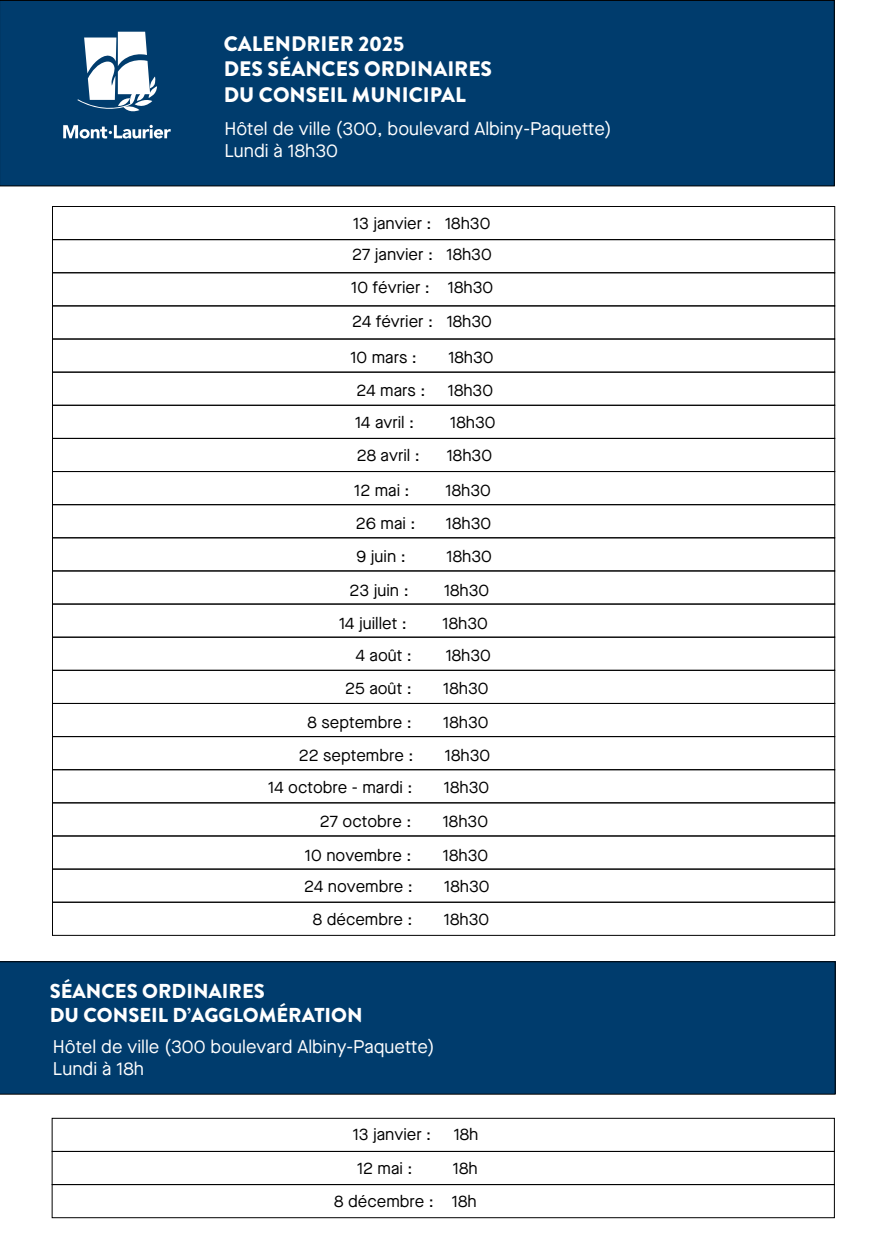
<style>
.page{position:relative;width:882px;height:1260px;background:#fff}
.page>*{position:absolute;margin:0;border:0;box-sizing:border-box;transform-origin:0 0}
.t1{font:900 21px/25.2px "Brandon Grotesque";color:#fff}
.t2{font:900 20.12px/24.2px "Brandon Grotesque";color:#fff}
.t3{font:18.38px/22.1px "Maison Neue";color:#fff}
.t4{font:16.62px/31.4px "Maison Neue";color:#000}
</style>
<div class="page">
<div style="left:0;top:0;width:835px;height:186px;background:#003c6d"></div>
<svg style="left:77px;top:32px;width:80px;height:82px"></svg>
<svg style="left:63px;top:125px;width:108px;height:14px"></svg>
<div style="left:52px;top:206px;width:783px;height:34px;border:1px solid #020202"></div>
<div style="left:52px;top:240px;width:783px;height:33px;border:1px solid #020202"></div>
<div style="left:52px;top:273px;width:783px;height:33px;border:1px solid #020202"></div>
<div style="left:52px;top:339px;width:783px;height:33px;border:1px solid #020202"></div>
<div style="left:52px;top:372px;width:783px;height:33px;border:1px solid #020202"></div>
<div style="left:52px;top:405px;width:783px;height:34px;border:1px solid #020202"></div>
<div style="left:52px;top:438px;width:783px;height:34px;border:1px solid #020202"></div>
<div style="left:52px;top:471px;width:783px;height:34px;border:1px solid #020202"></div>
<div style="left:52px;top:505px;width:783px;height:33px;border:1px solid #020202"></div>
<div style="left:52px;top:538px;width:783px;height:33px;border:1px solid #020202"></div>
<div style="left:52px;top:604px;width:783px;height:33px;border:1px solid #020202"></div>
<div style="left:52px;top:637px;width:783px;height:33px;border:1px solid #020202"></div>
<div style="left:52px;top:670px;width:783px;height:34px;border:1px solid #020202"></div>
<div style="left:52px;top:703px;width:783px;height:34px;border:1px solid #020202"></div>
<div style="left:52px;top:736px;width:783px;height:34px;border:1px solid #020202"></div>
<div style="left:52px;top:770px;width:783px;height:33px;border:1px solid #020202"></div>
<div style="left:52px;top:803px;width:783px;height:33px;border:1px solid #020202"></div>
<div style="left:52px;top:869px;width:783px;height:33px;border:1px solid #020202"></div>
<div style="left:52px;top:902px;width:783px;height:33px;border:1px solid #020202"></div>
<div style="left:0;top:961px;width:836px;height:134px;background:#003c6d"></div>
<div style="left:52px;top:1118px;width:782px;height:34px;border:1px solid #020202"></div>
<div style="left:52px;top:1151px;width:782px;height:34px;border:1px solid #020202"></div>
<div style="left:52px;top:1184px;width:782px;height:34px;border:1px solid #020202"></div>
<p class="t1" style="left:224px;top:32px;width:270px">CALENDRIER 2025<br>DES SÉANCES ORDINAIRES<br>DU CONSEIL MUNICIPAL</p>
<p class="t3" style="left:224px;top:117px;width:389px">Hôtel de ville (300, boulevard Albiny-Paquette)<br>Lundi à 18h30</p>
<p class="t4" style="left:352px;top:207px;width:141px">13 janvier : 18h30<br>27 janvier : 18h30</p>
<p class="t4" style="left:351px;top:270px;width:143px;line-height:34.1px">10 février : 18h30<br>24 février : 18h30</p>
<p class="t4" style="left:350px;top:342px;width:68px">10 mars :</p>
<p class="t4" style="left:448px;top:342px;width:47px">18h30</p>
<p class="t4" style="left:357px;top:375px;width:70px">24 mars :</p>
<p class="t4" style="left:448px;top:375px;width:47px">18h30</p>
<p class="t4" style="left:355px;top:406px;width:61px">14 avril :</p>
<p class="t4" style="left:450px;top:406px;width:47px">18h30</p>
<p class="t4" style="left:357px;top:439px;width:65px">28 avril :</p>
<p class="t4" style="left:447px;top:439px;width:47px">18h30</p>
<p class="t4" style="left:354px;top:475px;width:57px">12 mai :</p>
<p class="t4" style="left:446px;top:475px;width:47px">18h30</p>
<p class="t4" style="left:356px;top:507px;width:61px">26 mai :</p>
<p class="t4" style="left:446px;top:507px;width:47px">18h30</p>
<p class="t4" style="left:357px;top:541px;width:51px">9 juin :</p>
<p class="t4" style="left:447px;top:541px;width:47px">18h30</p>
<p class="t4" style="left:350px;top:574px;width:61px">23 juin :</p>
<p class="t4" style="left:444px;top:574px;width:47px">18h30</p>
<p class="t4" style="left:339px;top:607px;width:69px">14 juillet :</p>
<p class="t4" style="left:443px;top:607px;width:47px">18h30</p>
<p class="t4" style="left:356px;top:640px;width:58px">4 août :</p>
<p class="t4" style="left:446px;top:640px;width:47px">18h30</p>
<p class="t4" style="left:345px;top:673px;width:68px">25 août :</p>
<p class="t4" style="left:443px;top:673px;width:47px">18h30</p>
<p class="t4" style="left:308px;top:706px;width:106px">8 septembre :</p>
<p class="t4" style="left:443px;top:706px;width:47px">18h30</p>
<p class="t4" style="left:299px;top:739px;width:116px">22 septembre :</p>
<p class="t4" style="left:445px;top:739px;width:47px">18h30</p>
<p class="t4" style="left:268px;top:772px;width:146px">14 octobre - mardi :</p>
<p class="t4" style="left:444px;top:772px;width:47px">18h30</p>
<p class="t4" style="left:320px;top:806px;width:93px">27 octobre :</p>
<p class="t4" style="left:443px;top:806px;width:47px">18h30</p>
<p class="t4" style="left:305px;top:839px;width:108px">10 novembre :</p>
<p class="t4" style="left:443px;top:839px;width:47px">18h30</p>
<p class="t4" style="left:304px;top:871px;width:110px">24 novembre :</p>
<p class="t4" style="left:444px;top:871px;width:47px">18h30</p>
<p class="t4" style="left:313px;top:903px;width:101px">8 décembre :</p>
<p class="t4" style="left:444px;top:903px;width:47px">18h30</p>
<p class="t2" style="left:50px;top:979px;width:314px">SÉANCES ORDINAIRES<br>DU CONSEIL D’AGGLOMÉRATION</p>
<p class="t3" style="left:53px;top:1036px;width:383px">Hôtel de ville (300 boulevard Albiny-Paquette)<br>Lundi à 18h</p>
<p class="t4" style="left:353px;top:1119px;width:80px">13 janvier :</p>
<p class="t4" style="left:454px;top:1119px;width:26px">18h</p>
<p class="t4" style="left:357px;top:1152px;width:57px">12 mai :</p>
<p class="t4" style="left:334px;top:1151px;width:145px;line-height:33.2px;text-align:right">18h<br>8 décembre : 18h</p>
</div>
